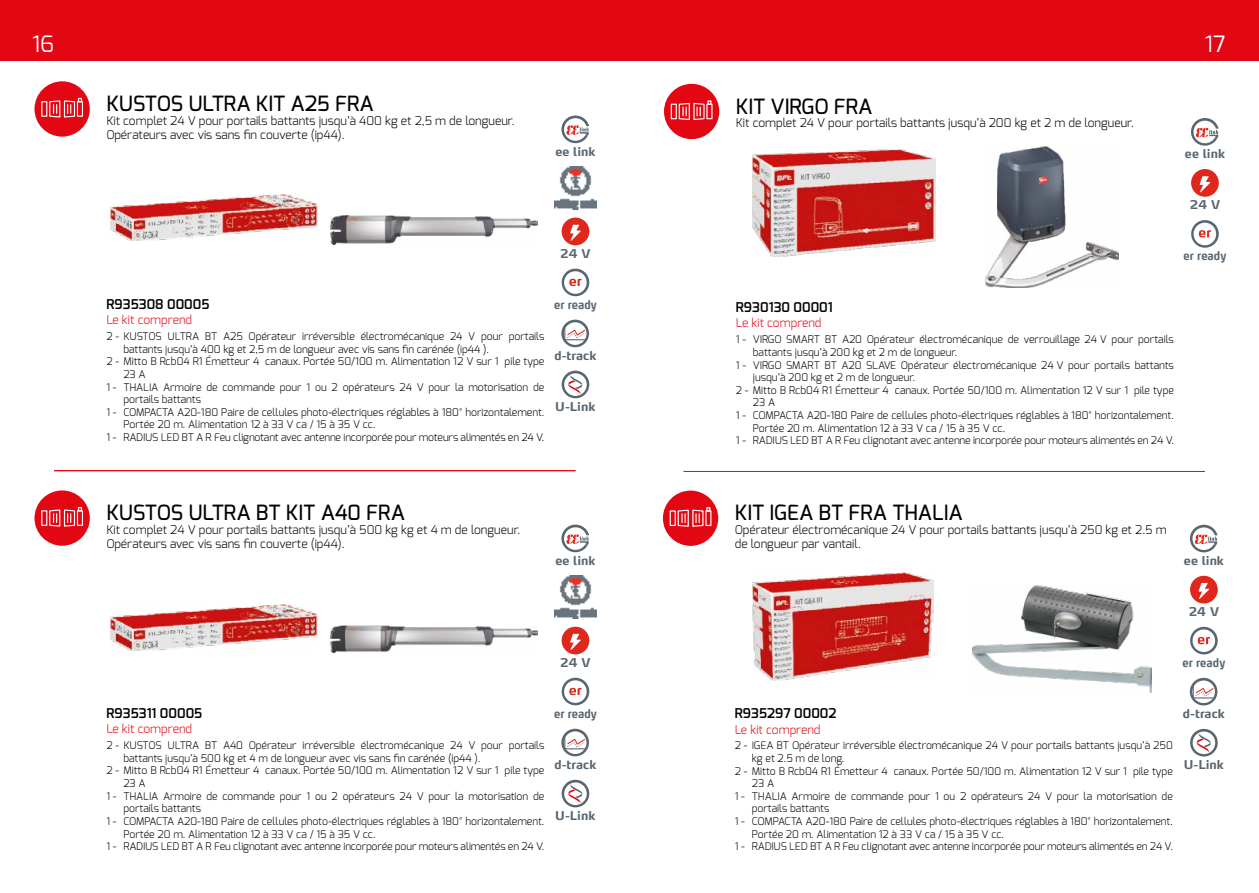
<style>
.page{position:relative;width:1259px;height:893px;background:#fff}
.page>*{position:absolute;margin:0;border:0;box-sizing:border-box;transform-origin:0 0}
.t1{font:22.5px "Exo";color:#fff}
.t2{font:500 21px "Exo";color:#000}
.t3{font:600 13.5px "Exo";color:#000}
.t4{font:300 12px/14.4px "Exo";color:#000}
.t5{font:700 12px "Max LF";color:#596670}
.t6{font:300 12px "Exo";color:#e30613}
.t7{font:700 12px "Max LF";color:#596670;scale:.89 1}
.t8{font:300 10.5px "Exo";color:#000}
</style>
<div class="page">
<div style="left:0;top:0;width:629px;height:61px;background:#e30613"></div>
<div style="left:629px;top:0;width:630px;height:61px;background:#e30613"></div>
<img style="left:111px;top:195px;width:207px;height:45px">
<svg style="left:561px;top:116px;width:28px;height:27px"></svg>
<img style="left:554px;top:167px;width:43px;height:42px">
<div style="left:561px;top:218px;width:28px;height:27px;background:#df271c;border-radius:50%"></div>
<svg style="left:570px;top:225px;width:11px;height:16px"></svg>
<svg style="left:561px;top:269px;width:29px;height:28px"></svg>
<svg style="left:561px;top:320px;width:28px;height:27px"></svg>
<svg style="left:561px;top:371px;width:28px;height:27px"></svg>
<div style="left:34px;top:81px;width:56px;height:55px;background:#e30613;border-radius:50%"></div>
<div style="left:41px;top:101px;width:6px;height:16px;border:1px solid #fff"></div>
<div style="left:77px;top:101px;width:6px;height:16px;border:1px solid #fff"></div>
<svg style="left:49px;top:98px;width:33px;height:20px"></svg>
<img style="left:330px;top:216px;width:207px;height:29px">
<svg style="left:561px;top:525px;width:28px;height:27px"></svg>
<img style="left:554px;top:576px;width:43px;height:42px">
<div style="left:561px;top:627px;width:28px;height:27px;background:#df271c;border-radius:50%"></div>
<svg style="left:570px;top:634px;width:11px;height:16px"></svg>
<svg style="left:561px;top:678px;width:29px;height:28px"></svg>
<svg style="left:561px;top:729px;width:28px;height:27px"></svg>
<svg style="left:561px;top:780px;width:28px;height:27px"></svg>
<div style="left:34px;top:490px;width:56px;height:55px;background:#e30613;border-radius:50%"></div>
<div style="left:41px;top:510px;width:6px;height:16px;border:1px solid #fff"></div>
<div style="left:77px;top:510px;width:6px;height:16px;border:1px solid #fff"></div>
<svg style="left:49px;top:507px;width:33px;height:20px"></svg>
<hr style="left:54px;top:470px;width:521px;height:1px;background:#e30613">
<img style="left:330px;top:626px;width:207px;height:27px">
<img style="left:752px;top:149px;width:183px;height:108px">
<svg style="left:1191px;top:118px;width:28px;height:28px"></svg>
<div style="left:1191px;top:169px;width:27px;height:28px;background:#df271c;border-radius:50%"></div>
<svg style="left:1199px;top:176px;width:11px;height:16px"></svg>
<svg style="left:1191px;top:220px;width:28px;height:28px"></svg>
<div style="left:664px;top:84px;width:55px;height:55px;background:#e30613;border-radius:50%"></div>
<div style="left:671px;top:104px;width:6px;height:15px;border:1px solid #fff"></div>
<svg style="left:678px;top:100px;width:33px;height:20px"></svg>
<hr style="left:683px;top:471px;width:522px;height:1px;background:#e30613">
<img style="left:111px;top:605px;width:207px;height:45px">
<svg style="left:1190px;top:525px;width:28px;height:27px"></svg>
<div style="left:1190px;top:576px;width:27px;height:27px;background:#df271c;border-radius:50%"></div>
<svg style="left:1198px;top:583px;width:11px;height:16px"></svg>
<svg style="left:1190px;top:627px;width:28px;height:28px"></svg>
<svg style="left:1189px;top:678px;width:28px;height:27px"></svg>
<svg style="left:1190px;top:729px;width:27px;height:27px"></svg>
<div style="left:663px;top:491px;width:55px;height:55px;background:#e30613;border-radius:50%"></div>
<div style="left:669px;top:510px;width:7px;height:16px;border:1px solid #fff"></div>
<div style="left:705px;top:510px;width:6px;height:16px;border:1px solid #fff"></div>
<svg style="left:677px;top:507px;width:33px;height:20px"></svg>
<img style="left:972px;top:586px;width:180px;height:107px">
<img style="left:752px;top:573px;width:181px;height:107px">
<img style="left:985px;top:147px;width:133px;height:141px">
<h1 class="t1" style="left:32px;top:29px;width:24px">16</h1>
<h1 class="t1" style="left:1205px;top:29px;width:22px">17</h1>
<h2 class="t2" style="left:106px;top:90px;width:269px">KUSTOS ULTRA KIT A25 FRA</h2>
<p class="t4" style="left:106px;top:113px;width:410px">Kit complet 24 V pour portails battants jusqu’à 400 kg et 2,5 m de longueur.<br>Opérateurs avec vis sans fin couverte (ip44).</p>
<p class="t5" style="left:555px;top:144px;width:41px">ee link</p>
<p class="t5" style="left:560px;top:246px;width:32px">24 V</p>
<p class="t3" style="left:106px;top:296px;width:105px">R935308 00005</p>
<p class="t8" style="left:106px;top:330px;width:439px">2 - KUSTOS ULTRA BT A25 Opérateur irréversible électromécanique 24 V pour portails</p>
<p class="t8" style="left:123px;top:342px;width:367px">battants jusqu’à 400 kg et 2,5 m de longueur avec vis sans fin carénée (ip44 ).</p>
<p class="t8" style="left:106px;top:355px;width:439px">2 - Mitto B Rcb04 R1 Émetteur 4 canaux. Portée 50/100 m. Alimentation 12 V sur 1 pile type</p>
<p class="t8" style="left:123px;top:367px;width:24px">23 A</p>
<p class="t8" style="left:106px;top:380px;width:439px">1 - THALIA Armoire de commande pour 1 ou 2 opérateurs 24 V pour la motorisation de</p>
<p class="t8" style="left:123px;top:393px;width:79px">portails battants</p>
<p class="t8" style="left:106px;top:405px;width:439px">1 - COMPACTA A20-180 Paire de cellules photo-électriques réglables à 180° horizontalement.</p>
<p class="t8" style="left:123px;top:418px;width:254px">Portée 20 m. Alimentation 12 à 33 V ca / 15 à 35 V cc.</p>
<p class="t8" style="left:106px;top:430px;width:440px">1 - RADIUS LED BT A R Feu clignotant avec antenne incorporée pour moteurs alimentés en 24 V.</p>
<p class="t6" style="left:106px;top:312px;width:87px">Le kit comprend</p>
<p class="t7" style="left:554px;top:297px;width:49px">er ready</p>
<p class="t5" style="left:554px;top:348px;width:43px">d-track</p>
<p class="t5" style="left:555px;top:399px;width:42px">U-Link</p>
<h2 class="t2" style="left:106px;top:499px;width:300px">KUSTOS ULTRA BT KIT A40 FRA</h2>
<p class="t4" style="left:106px;top:522px;width:415px">Kit complet 24 V pour portails battants jusqu’à 500 kg kg et 4 m de longueur.<br>Opérateurs avec vis sans fin couverte (ip44).</p>
<p class="t5" style="left:555px;top:553px;width:41px">ee link</p>
<p class="t5" style="left:560px;top:655px;width:32px">24 V</p>
<p class="t3" style="left:106px;top:705px;width:97px">R935311 00005</p>
<p class="t8" style="left:106px;top:739px;width:439px">2 - KUSTOS ULTRA BT A40 Opérateur irréversible électromécanique 24 V pour portails</p>
<p class="t8" style="left:123px;top:751px;width:358px">battants jusqu’à 500 kg et 4 m de longueur avec vis sans fin carénée (ip44 ).</p>
<p class="t8" style="left:106px;top:764px;width:439px">2 - Mitto B Rcb04 R1 Émetteur 4 canaux. Portée 50/100 m. Alimentation 12 V sur 1 pile type</p>
<p class="t8" style="left:123px;top:776px;width:24px">23 A</p>
<p class="t8" style="left:106px;top:789px;width:439px">1 - THALIA Armoire de commande pour 1 ou 2 opérateurs 24 V pour la motorisation de</p>
<p class="t8" style="left:123px;top:802px;width:79px">portails battants</p>
<p class="t8" style="left:106px;top:814px;width:439px">1 - COMPACTA A20-180 Paire de cellules photo-électriques réglables à 180° horizontalement.</p>
<p class="t8" style="left:123px;top:827px;width:254px">Portée 20 m. Alimentation 12 à 33 V ca / 15 à 35 V cc.</p>
<p class="t8" style="left:106px;top:840px;width:440px">1 - RADIUS LED BT A R Feu clignotant avec antenne incorporée pour moteurs alimentés en 24 V.</p>
<p class="t6" style="left:106px;top:721px;width:87px">Le kit comprend</p>
<p class="t7" style="left:554px;top:706px;width:49px">er ready</p>
<p class="t5" style="left:554px;top:757px;width:43px">d-track</p>
<p class="t5" style="left:555px;top:808px;width:42px">U-Link</p>
<h2 class="t2" style="left:736px;top:92px;width:138px">KIT VIRGO FRA</h2>
<p class="t4" style="left:736px;top:116px;width:399px">Kit complet 24 V pour portails battants jusqu’à 200 kg et 2 m de longueur.</p>
<p class="t5" style="left:1185px;top:146px;width:41px">ee link</p>
<p class="t5" style="left:1189px;top:197px;width:32px">24 V</p>
<p class="t7" style="left:1183px;top:248px;width:49px">er ready</p>
<p class="t3" style="left:736px;top:298px;width:98px">R930130 00001</p>
<p class="t6" style="left:736px;top:315px;width:87px">Le kit comprend</p>
<p class="t8" style="left:736px;top:333px;width:439px">1 - VIRGO SMART BT A20 Opérateur électromécanique de verrouillage 24 V pour portails</p>
<p class="t8" style="left:753px;top:345px;width:206px">battants jusqu’à 200 kg et 2 m de longueur.</p>
<p class="t8" style="left:736px;top:358px;width:439px">1 - VIRGO SMART BT A20 SLAVE Opérateur électromécanique 24 V pour portails battants</p>
<p class="t8" style="left:753px;top:371px;width:164px">jusqu’à 200 kg et 2 m de longueur.</p>
<p class="t8" style="left:736px;top:383px;width:439px">2 - Mitto B Rcb04 R1 Émetteur 4 canaux. Portée 50/100 m. Alimentation 12 V sur 1 pile type</p>
<p class="t8" style="left:753px;top:396px;width:24px">23 A</p>
<p class="t8" style="left:736px;top:409px;width:439px">1 - COMPACTA A20-180 Paire de cellules photo-électriques réglables à 180° horizontalement.</p>
<p class="t8" style="left:753px;top:421px;width:254px">Portée 20 m. Alimentation 12 à 33 V ca / 15 à 35 V cc.</p>
<p class="t8" style="left:736px;top:434px;width:440px">1 - RADIUS LED BT A R Feu clignotant avec antenne incorporée pour moteurs alimentés en 24 V.</p>
<h2 class="t2" style="left:735px;top:499px;width:229px">KIT IGEA BT FRA THALIA</h2>
<p class="t4" style="left:735px;top:522px;width:433px">Opérateur électromécanique 24 V pour portails battants jusqu’à 250 kg et 2.5 m de longueur par vantail.</p>
<p class="t5" style="left:1184px;top:553px;width:41px">ee link</p>
<p class="t5" style="left:1188px;top:604px;width:32px">24 V</p>
<p class="t3" style="left:735px;top:705px;width:103px">R935297 00002</p>
<p class="t8" style="left:735px;top:739px;width:439px">2 - IGEA BT Opérateur irréversible électromécanique 24 V pour portails battants jusqu’à 250</p>
<p class="t8" style="left:752px;top:751px;width:94px">kg et 2.5 m de long.</p>
<p class="t8" style="left:735px;top:764px;width:439px">2 - Mitto B Rcb04 R1 Émetteur 4 canaux. Portée 50/100 m. Alimentation 12 V sur 1 pile type</p>
<p class="t8" style="left:752px;top:777px;width:24px">23 A</p>
<p class="t8" style="left:735px;top:789px;width:439px">1 - THALIA Armoire de commande pour 1 ou 2 opérateurs 24 V pour la motorisation de</p>
<p class="t8" style="left:752px;top:802px;width:79px">portails battants</p>
<p class="t8" style="left:735px;top:814px;width:439px">1 - COMPACTA A20-180 Paire de cellules photo-électriques réglables à 180° horizontalement.</p>
<p class="t8" style="left:752px;top:827px;width:254px">Portée 20 m. Alimentation 12 à 33 V ca / 15 à 35 V cc.</p>
<p class="t8" style="left:735px;top:840px;width:440px">1 - RADIUS LED BT A R Feu clignotant avec antenne incorporée pour moteurs alimentés en 24 V.</p>
<p class="t6" style="left:735px;top:721px;width:87px">Le kit comprend</p>
<p class="t7" style="left:1182px;top:655px;width:49px">er ready</p>
<p class="t5" style="left:1183px;top:706px;width:43px">d-track</p>
<p class="t5" style="left:1183px;top:757px;width:42px">U-Link</p>
</div>
